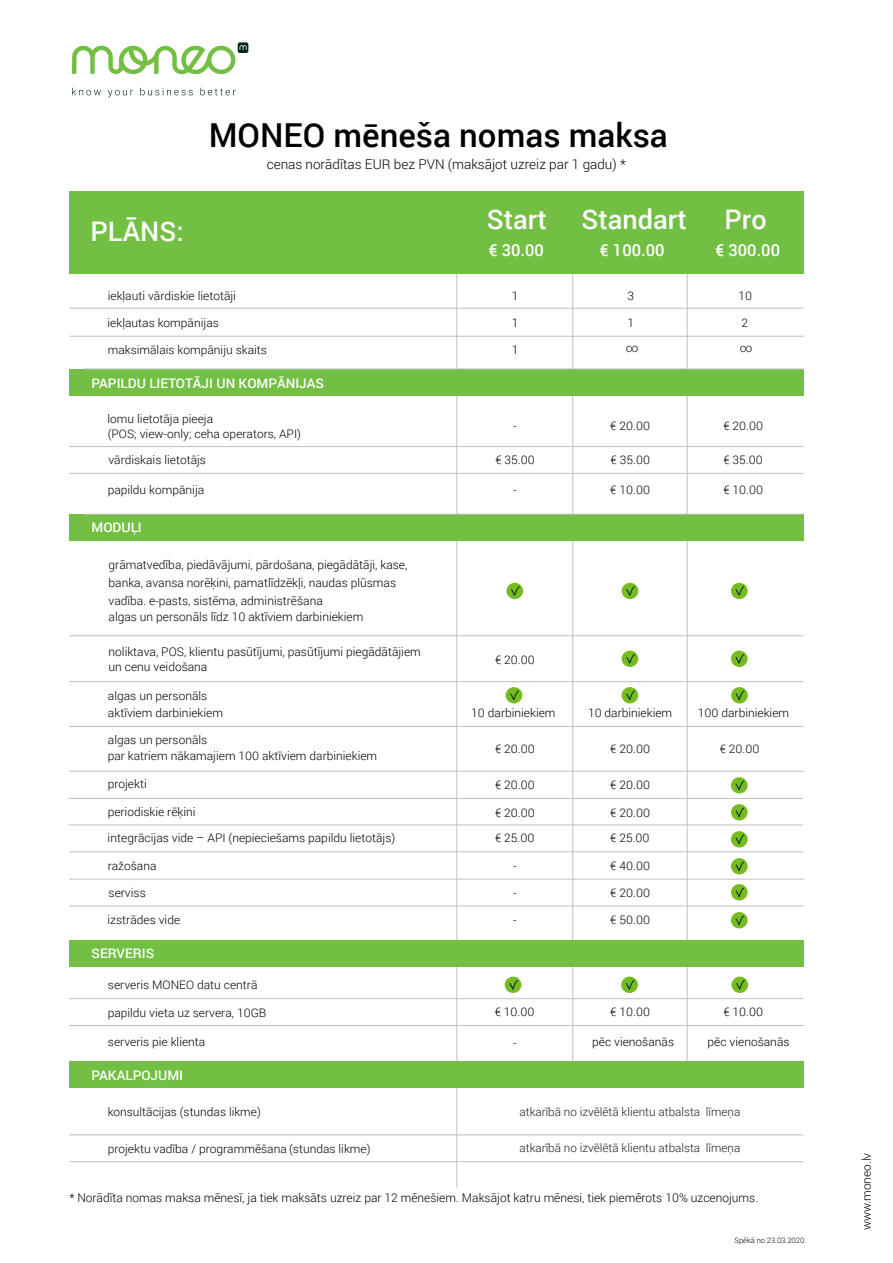
<style>
.page{position:relative;width:893px;height:1263px;background:#fff}
.page>*{position:absolute;margin:0;border:0;box-sizing:border-box;transform-origin:0 0}
.t1{font:500 33px "Roboto";color:#000}
.t2{font:500 27px "Roboto";color:#fff}
.t3{font:500 16.5px "Roboto";color:#fff}
.t4{font:300 13.5px "Roboto";color:#000}
.t5{font:500 13.2px "Roboto";color:#fff}
.t6{font:300 12px/18px "Roboto";color:#000}
.t7{font:300 11.7px/14.7px "Roboto";color:#000}
.t8{font:300 11.7px "Roboto";color:#231f20}
.t9{font:300 7.5px "Roboto";color:#000}
</style>
<div class="page">
<hr style="left:456px;top:273px;width:1px;height:915px;background:#bfbfbf">
<hr style="left:572px;top:191px;width:1px;height:897px;background:#bfbfbf">
<hr style="left:686px;top:191px;width:1px;height:897px;background:#bfbfbf">
<div style="left:69px;top:514px;width:735px;height:27px;background:#72bf44"></div>
<div style="left:69px;top:369px;width:734px;height:27px;background:#72bf44"></div>
<div style="left:69px;top:191px;width:734px;height:82px;background:#72bf44"></div>
<div style="left:69px;top:940px;width:734px;height:27px;background:#72bf44"></div>
<div style="left:69px;top:1061px;width:734px;height:27px;background:#72bf44"></div>
<hr style="left:69px;top:308px;width:734px;height:1px;background:#bfbfbf">
<hr style="left:69px;top:336px;width:734px;height:1px;background:#bfbfbf">
<hr style="left:84px;top:369px;width:719px;height:1px;background:#bfbfbf">
<hr style="left:69px;top:446px;width:734px;height:1px;background:#bfbfbf">
<hr style="left:69px;top:473px;width:734px;height:1px;background:#bfbfbf">
<hr style="left:84px;top:514px;width:719px;height:1px;background:#bfbfbf">
<hr style="left:69px;top:635px;width:734px;height:1px;background:#bfbfbf">
<hr style="left:69px;top:726px;width:734px;height:1px;background:#bfbfbf">
<hr style="left:69px;top:681px;width:734px;height:1px;background:#bfbfbf">
<hr style="left:69px;top:771px;width:734px;height:1px;background:#bfbfbf">
<hr style="left:68px;top:798px;width:734px;height:1px;background:#bfbfbf">
<hr style="left:68px;top:825px;width:734px;height:1px;background:#bfbfbf">
<hr style="left:69px;top:879px;width:734px;height:1px;background:#bfbfbf">
<hr style="left:69px;top:851px;width:734px;height:1px;background:#bfbfbf">
<hr style="left:69px;top:906px;width:734px;height:1px;background:#bfbfbf">
<hr style="left:69px;top:998px;width:734px;height:1px;background:#bfbfbf">
<hr style="left:69px;top:1025px;width:734px;height:1px;background:#bfbfbf">
<hr style="left:69px;top:1135px;width:734px;height:1px;background:#bfbfbf">
<hr style="left:69px;top:1161px;width:734px;height:1px;background:#bfbfbf">
<svg style="left:506px;top:583px;width:17px;height:16px"></svg>
<svg style="left:510px;top:585px;width:11px;height:15px"></svg>
<svg style="left:621px;top:583px;width:17px;height:16px"></svg>
<svg style="left:625px;top:585px;width:11px;height:15px"></svg>
<svg style="left:621px;top:651px;width:17px;height:16px"></svg>
<svg style="left:625px;top:653px;width:11px;height:10px"></svg>
<div style="left:731px;top:583px;width:16px;height:16px;background:#77bc1f;border-radius:50%"></div>
<svg style="left:734px;top:586px;width:11px;height:14px"></svg>
<div style="left:731px;top:651px;width:16px;height:16px;background:#77bc1f;border-radius:50%"></div>
<svg style="left:734px;top:654px;width:11px;height:13px"></svg>
<svg style="left:731px;top:777px;width:16px;height:17px"></svg>
<svg style="left:734px;top:779px;width:11px;height:15px"></svg>
<svg style="left:731px;top:804px;width:16px;height:17px"></svg>
<svg style="left:734px;top:806px;width:11px;height:11px"></svg>
<svg style="left:731px;top:831px;width:16px;height:16px"></svg>
<svg style="left:734px;top:833px;width:11px;height:15px"></svg>
<svg style="left:731px;top:858px;width:16px;height:16px"></svg>
<svg style="left:734px;top:860px;width:11px;height:15px"></svg>
<div style="left:731px;top:884px;width:16px;height:16px;background:#77bc1f;border-radius:50%"></div>
<svg style="left:735px;top:886px;width:10px;height:11px"></svg>
<svg style="left:731px;top:912px;width:16px;height:16px"></svg>
<svg style="left:734px;top:914px;width:11px;height:15px"></svg>
<svg style="left:731px;top:977px;width:17px;height:16px"></svg>
<svg style="left:735px;top:979px;width:10px;height:14px"></svg>
<svg style="left:621px;top:977px;width:17px;height:16px"></svg>
<svg style="left:624px;top:979px;width:11px;height:14px"></svg>
<svg style="left:504px;top:977px;width:17px;height:16px"></svg>
<svg style="left:508px;top:979px;width:11px;height:14px"></svg>
<svg style="left:238px;top:42px;width:10px;height:11px"></svg>
<svg style="left:72px;top:45px;width:174px;height:29px"></svg>
<svg style="left:72px;top:88px;width:29px;height:7px"></svg>
<svg style="left:108px;top:90px;width:25px;height:7px"></svg>
<svg style="left:140px;top:88px;width:53px;height:7px"></svg>
<svg style="left:200px;top:88px;width:35px;height:7px"></svg>
<svg style="left:505px;top:687px;width:17px;height:16px"></svg>
<svg style="left:509px;top:689px;width:11px;height:15px"></svg>
<svg style="left:621px;top:687px;width:17px;height:16px"></svg>
<svg style="left:625px;top:689px;width:11px;height:15px"></svg>
<svg style="left:731px;top:687px;width:16px;height:16px"></svg>
<svg style="left:734px;top:689px;width:11px;height:15px"></svg>
<h1 class="t1" style="left:209px;top:112px;width:460px">MONEO mēneša nomas maksa</h1>
<p class="t4" style="left:267px;top:155px;width:360px">cenas norādītas EUR bez PVN (maksājot uzreiz par 1 gadu) *</p>
<h2 class="t2" style="left:90px;top:212px;width:95px">PLĀNS:</h2>
<h2 class="t2" style="left:581px;top:200px;width:107px">Standart</h2>
<h2 class="t2" style="left:724px;top:200px;width:44px">Pro</h2>
<h3 class="t3" style="left:489px;top:238px;width:57px">€ 30.00</h3>
<h3 class="t3" style="left:600px;top:238px;width:66px">€ 100.00</h3>
<h3 class="t3" style="left:715px;top:238px;width:66px">€ 300.00</h3>
<p class="t7" style="left:108px;top:288px;width:130px">iekļauti vārdiskie lietotāji</p>
<p class="t7" style="left:511px;top:288px;width:8px">1</p>
<p class="t7" style="left:627px;top:288px;width:8px">3</p>
<p class="t7" style="left:738px;top:288px;width:15px">10</p>
<p class="t7" style="left:108px;top:315px;width:113px">iekļautas kompānijas</p>
<p class="t7" style="left:511px;top:315px;width:8px">1</p>
<p class="t7" style="left:627px;top:315px;width:8px">1</p>
<p class="t7" style="left:741px;top:315px;width:8px">2</p>
<p class="t7" style="left:108px;top:342px;width:161px">maksimālais kompāniju skaits</p>
<p class="t7" style="left:511px;top:342px;width:8px">1</p>
<p class="t7" style="left:625px;top:340px;width:14px">∞</p>
<p class="t7" style="left:739px;top:340px;width:14px">∞</p>
<p class="t5" style="left:91px;top:374px;width:234px">PAPILDU LIETOTĀJI UN KOMPĀNIJAS</p>
<p class="t7" style="left:108px;top:411px;width:195px">lomu lietotāja pieeja<br>(POS; view-only; ceha operators, API)</p>
<h2 class="t2" style="left:486px;top:200px;width:62px">Start</h2>
<p class="t7" style="left:513px;top:418px;width:5px">-</p>
<p class="t7" style="left:610px;top:418px;width:41px">€ 20.00</p>
<p class="t7" style="left:723px;top:418px;width:41px">€ 20.00</p>
<p class="t7" style="left:108px;top:452px;width:99px">vārdiskais lietotājs</p>
<p class="t7" style="left:495px;top:452px;width:41px">€ 35.00</p>
<p class="t7" style="left:610px;top:452px;width:41px">€ 35.00</p>
<p class="t7" style="left:723px;top:452px;width:41px">€ 35.00</p>
<p class="t7" style="left:108px;top:482px;width:98px">papildu kompānija</p>
<p class="t7" style="left:513px;top:482px;width:5px">-</p>
<p class="t7" style="left:610px;top:482px;width:41px">€ 10.00</p>
<p class="t7" style="left:723px;top:482px;width:41px">€ 10.00</p>
<p class="t5" style="left:91px;top:519px;width:52px">MODUĻI</p>
<p class="t6" style="left:109px;top:555px;width:300px">grāmatvedība, piedāvājumi, pārdošana, piegādātāji, kase, banka, avansa norēķini, pamatlīdzēkļi, naudas plūsmas vadība. e-pasts, sistēma, administrēšana</p>
<p class="t6" style="left:109px;top:644px;width:314px;line-height:15px">noliktava, POS, klientu pasūtījumi, pasūtījumi piegādātājiem un cenu veidošana</p>
<p class="t6" style="left:109px;top:607px;width:256px">algas un personāls līdz 10 aktīviem darbiniekiem</p>
<p class="t7" style="left:108px;top:686px;width:116px;line-height:17.9px">algas un personāls aktīviem darbiniekiem</p>
<p class="t7" style="left:108px;top:748px;width:271px">par katriem nākamajiem 100 aktīviem darbiniekiem</p>
<p class="t7" style="left:108px;top:776px;width:41px">projekti</p>
<p class="t7" style="left:108px;top:804px;width:89px">periodiskie rēķini</p>
<p class="t7" style="left:108px;top:732px;width:101px">algas un personāls</p>
<p class="t7" style="left:108px;top:830px;width:289px">integrācijas vide – API (nepieciešams papildu lietotājs)</p>
<p class="t7" style="left:495px;top:652px;width:41px">€ 20.00</p>
<p class="t7" style="left:471px;top:706px;width:86px">10 darbiniekiem</p>
<p class="t7" style="left:588px;top:706px;width:86px">10 darbiniekiem</p>
<p class="t7" style="left:698px;top:706px;width:93px">100 darbiniekiem</p>
<p class="t7" style="left:495px;top:741px;width:41px">€ 20.00</p>
<p class="t7" style="left:495px;top:777px;width:41px">€ 20.00</p>
<p class="t7" style="left:495px;top:800px;width:41px;line-height:24.9px">€ 20.00 € 25.00</p>
<p class="t7" style="left:610px;top:741px;width:41px">€ 20.00</p>
<p class="t7" style="left:610px;top:777px;width:41px">€ 20.00</p>
<p class="t7" style="left:610px;top:805px;width:41px">€ 20.00</p>
<p class="t7" style="left:610px;top:830px;width:41px">€ 25.00</p>
<p class="t7" style="left:719px;top:741px;width:41px">€ 20.00</p>
<p class="t7" style="left:108px;top:858px;width:50px">ražošana</p>
<p class="t7" style="left:513px;top:858px;width:5px">-</p>
<p class="t7" style="left:610px;top:858px;width:41px">€ 40.00</p>
<p class="t6" style="left:109px;top:884px;width:39px">serviss</p>
<p class="t7" style="left:513px;top:885px;width:5px">-</p>
<p class="t7" style="left:610px;top:885px;width:41px">€ 20.00</p>
<p class="t7" style="left:108px;top:913px;width:74px">izstrādes vide</p>
<p class="t7" style="left:513px;top:913px;width:5px">-</p>
<p class="t7" style="left:610px;top:913px;width:41px">€ 50.00</p>
<p class="t5" style="left:91px;top:944px;width:64px">SERVERIS</p>
<p class="t7" style="left:108px;top:978px;width:151px">serveris MONEO datu centrā</p>
<p class="t7" style="left:108px;top:1005px;width:160px">papildu vieta uz servera, 10GB</p>
<p class="t7" style="left:494px;top:1004px;width:41px">€ 10.00</p>
<p class="t7" style="left:610px;top:1004px;width:41px">€ 10.00</p>
<p class="t7" style="left:723px;top:1004px;width:41px">€ 10.00</p>
<p class="t7" style="left:108px;top:1034px;width:99px">serveris pie klienta</p>
<p class="t7" style="left:513px;top:1035px;width:5px">-</p>
<p class="t7" style="left:592px;top:1034px;width:83px">pēc vienošanās</p>
<p class="t7" style="left:707px;top:1034px;width:83px">pēc vienošanās</p>
<p class="t5" style="left:91px;top:1066px;width:93px">PAKALPOJUMI</p>
<p class="t7" style="left:108px;top:1104px;width:155px">konsultācijas (stundas likme)</p>
<p class="t8" style="left:519px;top:1103px;width:222px">atkarībā no izvēlētā klientu atbalsta līmeņa</p>
<p class="t8" style="left:519px;top:1140px;width:222px">atkarībā no izvēlētā klientu atbalsta līmeņa</p>
<p class="t7" style="left:108px;top:1141px;width:264px">projektu vadība / programmēšana (stundas likme)</p>
<p class="t6" style="left:69px;top:1189px;width:690px">* Norādīta nomas maksa mēnesī, ja tiek maksāts uzreiz par 12 mēnešiem. Maksājot katru mēnesi, tiek piemērots 10% uzcenojums.</p>
<p class="t9" style="left:734px;top:1235px;width:73px">Spēkā no 23.03.2020.</p>
<p class="t6" style="left:857px;top:1230px;width:79px;rotate:-90deg">www.moneo.lv</p>
</div>
